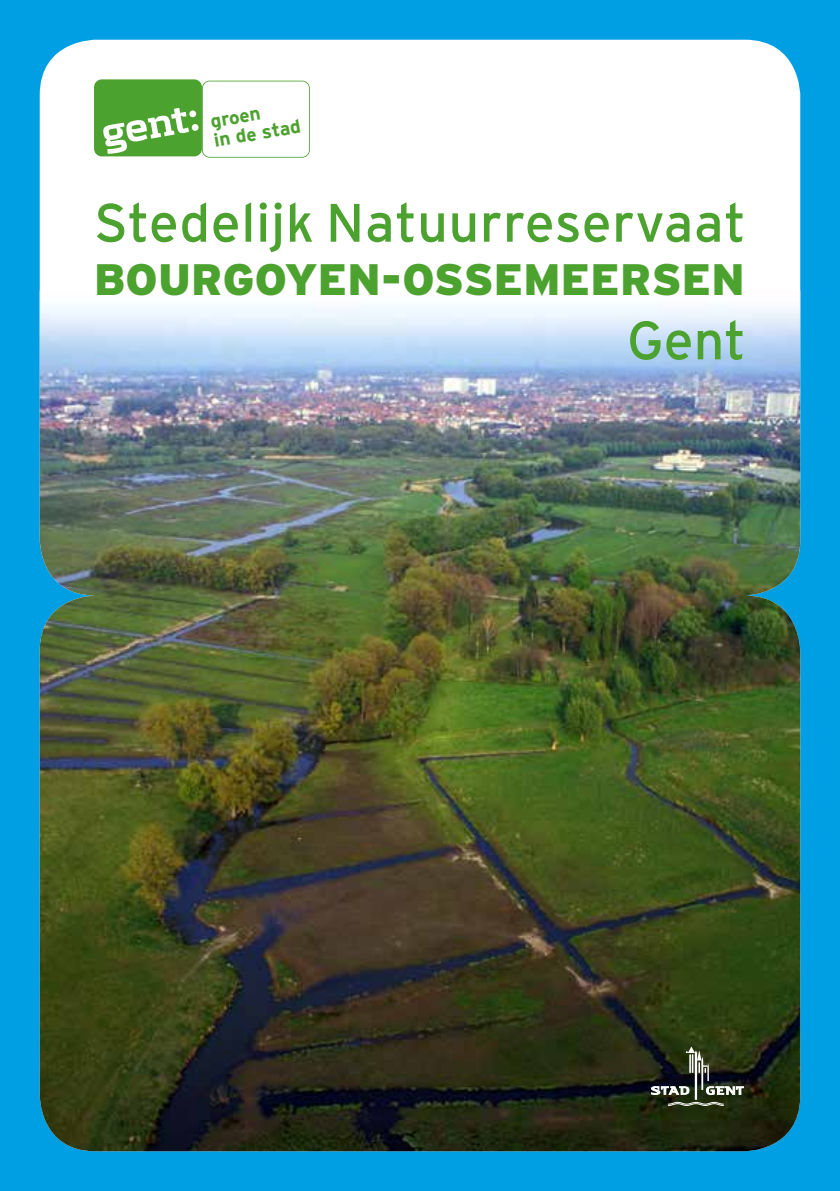
<style>
.page{position:relative;width:840px;height:1191px;background:#fff}
.page>*{position:absolute;margin:0;border:0;box-sizing:border-box;transform-origin:0 0}
.t1{font:54px "Interstate";letter-spacing:.01em;color:#4ca22f}
.t2{font:900 44px "Interstate";letter-spacing:.005em;color:#4ca22f}
.t3{font:700 19px/19.6px "Interstate";color:#4ca22f}
</style>
<div class="page">
<div style="left:0;top:0;width:839px;height:1191px;background:#009fe3"></div>
<div style="left:40px;top:40px;width:759px;height:250px;background:#fff"></div>
<img style="left:40px;top:290px;width:759px;height:861px">
<div style="left:94px;top:79px;width:108px;height:77px;background:#4ca22f;border-radius:8px"></div>
<svg style="left:103px;top:81px;width:207px;height:77px"></svg>
<svg style="left:651px;top:1046px;width:92px;height:60px;background:#3e4536"></svg>
<p class="t3" style="left:209px;top:112px;width:89px;rotate:-10deg">groen<br>in de stad</p>
<p class="t1" style="left:94px;top:190px;width:653px">Stedelijk Natuurreservaat</p>
<p class="t2" style="left:94px;top:252px;width:652px">BOURGOYEN-OSSEMEERSEN</p>
<p class="t1" style="left:626px;top:307px;width:120px">Gent</p>
</div>
